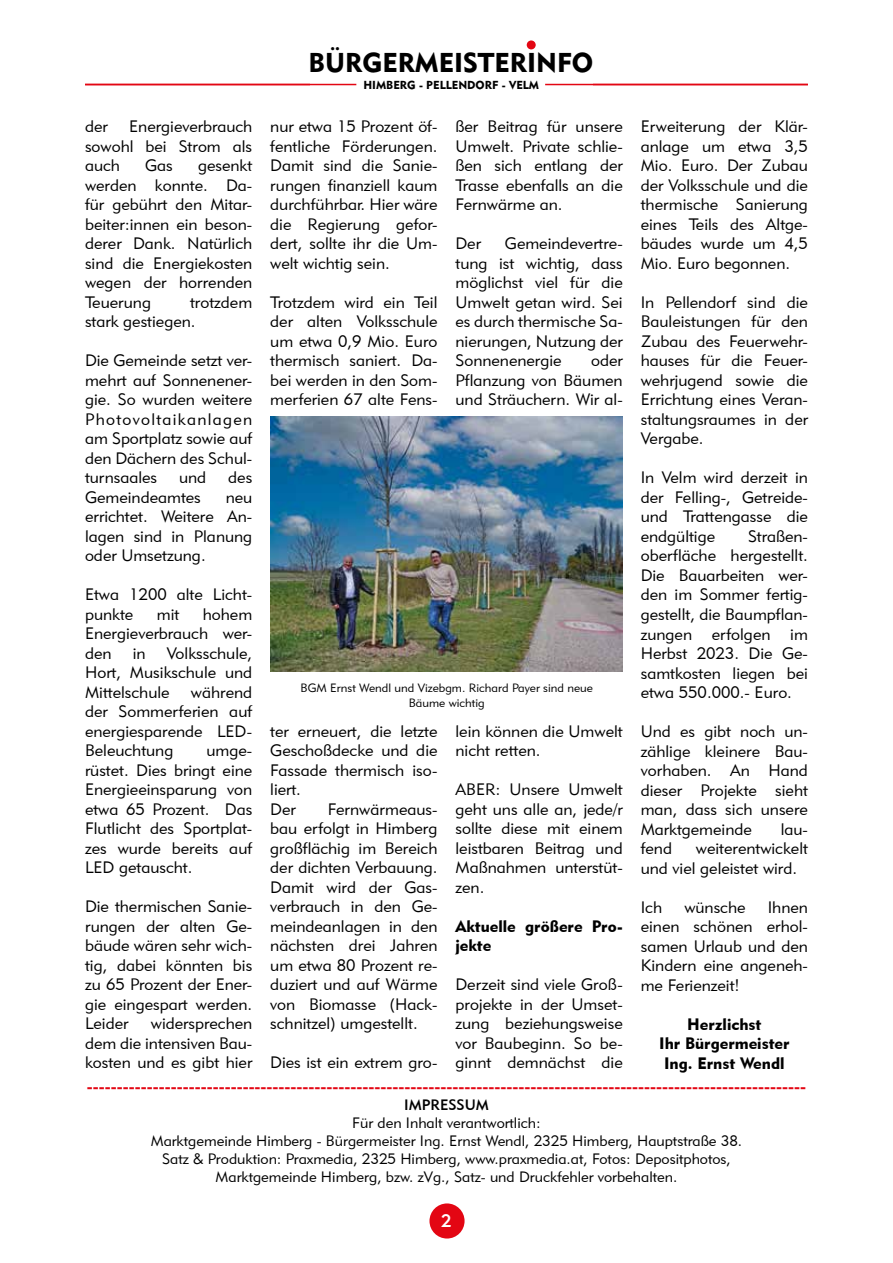
<style>
.page{position:relative;width:893px;height:1263px;background:#fff}
.page>*{position:absolute;margin:0;border:0;box-sizing:border-box;transform-origin:0 0}
.t1{font:27px "Geometric 415 BT Black A";color:#000}
.t2{font:18px "Geometric 415 BT Medium A";color:#e30613}
.t3{font:18px "Geometric 415 BT Medium A";color:#fff}
.t4{font:16.5px/19.5px "Geometric 415 BT Lite A";color:#000;text-align:justify}
.t5{font:16.5px/19.5px "Geometric 415 BT Black A";color:#000}
.t6{font:15px/18px "Geometric 415 BT Lite A";color:#000;text-align:center}
.t7{font:15px "Geometric 415 BT Medium A";color:#000}
.t8{font:12px/14.4px "Geometric 415 BT Lite A";color:#000;text-align:center}
.t9{font:11.55px "Geometric 415 BT Black A";color:#000}
</style>
<div class="page">
<div style="left:429px;top:1203px;width:36px;height:35px;background:#e30613;border-radius:50%"></div>
<div style="left:527px;top:40px;width:9px;height:9px;background:#e30613;border-radius:50%"></div>
<hr style="left:85px;top:84px;width:271px;height:1px;background:#e30613">
<hr style="left:545px;top:84px;width:263px;height:1px;background:#e30613">
<img style="left:270px;top:417px;width:353px;height:255px">
<p class="t4" style="left:85px;top:116px;width:24px">der</p>
<p class="t4" style="left:85px;top:116px;width:169px;text-indent:44px">Energieverbrauch sowohl bei Strom als auch</p>
<p class="t4" style="left:145px;top:155px;width:29px">Gas</p>
<p class="t4" style="left:85px;top:155px;width:169px;text-indent:113px">gesenkt werden konnte. Da&shy;für gebührt den Mitar&shy;beiter:innen ein beson&shy;derer Dank. Natürlich sind die Energiekosten wegen der horrenden Teuerung</p>
<p class="t4" style="left:85px;top:292px;width:169px;text-indent:105px">trotzdem stark gestiegen.</p>
<p class="t4" style="left:85px;top:350px;width:169px">Die Gemeinde setzt ver&shy;mehrt auf Sonnenener&shy;gie. So wurden weitere Photovoltaikanlagen am Sportplatz sowie auf den Dächern des Schul&shy;turnsaales</p>
<p class="t4" style="left:179px;top:467px;width:29px">und</p>
<p class="t4" style="left:228px;top:467px;width:26px">des</p>
<p class="t4" style="left:85px;top:487px;width:117px">Gemeindeamtes</p>
<p class="t4" style="left:85px;top:487px;width:169px;text-indent:141px">neu errichtet. Weitere An&shy;lagen sind in Planung oder Umsetzung.</p>
<p class="t4" style="left:85px;top:584px;width:169px">Etwa 1200 alte Licht&shy;punkte</p>
<p class="t4" style="left:85px;top:604px;width:169px;text-indent:118px">hohem Energieverbrauch wer&shy;den</p>
<p class="t4" style="left:157px;top:604px;width:24px">mit</p>
<p class="t4" style="left:85px;top:643px;width:169px;text-indent:82px">Volksschule, Hort, Musikschule und Mittelschule</p>
<p class="t4" style="left:133px;top:643px;width:14px">in</p>
<p class="t4" style="left:85px;top:682px;width:169px;text-indent:106px">während der Sommerferien auf energiesparende LED-Beleuchtung</p>
<p class="t4" style="left:85px;top:740px;width:169px;text-indent:121px">umge&shy;rüstet. Dies bringt eine Energieeinsparung von etwa 65 Prozent. Das Flutlicht des Sportplat&shy;zes wurde bereits auf LED getauscht.</p>
<p class="t4" style="left:85px;top:896px;width:169px">Die thermischen Sanie&shy;rungen der alten Ge&shy;bäude wären sehr wich&shy;tig, dabei könnten bis zu 65 Prozent der Ener&shy;gie eingespart werden.<br>Leider</p>
<p class="t4" style="left:85px;top:1013px;width:169px;text-indent:66px">widersprechen dem die intensiven Bau&shy;kosten und es gibt hier</p>
<h1 class="t1" style="left:309px;top:47px;width:286px">BÜRGERMEISTERINFO</h1>
<p class="t9" style="left:363px;top:78px;width:177px">HIMBERG - PELLENDORF - VELM</p>
<p class="t4" style="left:270px;top:116px;width:169px">nur etwa 15 Prozent öf&shy;fentliche Förderungen.<br>Damit sind die Sanie&shy;rungen finanziell kaum durchführbar. Hier wäre die Regierung gefor&shy;dert, sollte ihr die Um&shy;welt wichtig sein.</p>
<p class="t4" style="left:270px;top:292px;width:169px">Trotzdem wird ein Teil der alten Volksschule um etwa 0,9 Mio. Euro thermisch saniert. Da&shy;bei werden in den Som&shy;merferien 67 alte Fens-</p>
<p class="t4" style="left:455px;top:116px;width:169px">ßer Beitrag für unsere Umwelt. Private schlie&shy;ßen sich entlang der Trasse ebenfalls an die Fernwärme an.</p>
<p class="t4" style="left:455px;top:234px;width:27px">Der</p>
<p class="t4" style="left:455px;top:234px;width:169px;text-indent:49px">Gemeindevertre&shy;tung ist wichtig, dass möglichst viel für die Umwelt getan wird. Sei es durch thermische Sa&shy;nierungen, Nutzung der Sonnenenergie</p>
<p class="t4" style="left:455px;top:351px;width:169px;text-indent:136px">oder Pflanzung von Bäumen und Sträuchern. Wir al-</p>
<p class="t8" style="left:301px;top:681px;width:294px">BGM Ernst Wendl und Vizebgm. Richard Payer sind neue<br>Bäume wichtig</p>
<p class="t4" style="left:270px;top:721px;width:169px;text-align:left">ter erneuert, die letzte<br>Geschoßdecke und die<br>Fassade thermisch iso&shy;liert.<br>Der</p>
<p class="t4" style="left:270px;top:799px;width:169px;text-indent:58px">Fernwärmeaus&shy;bau erfolgt in Himberg großflächig im Bereich der dichten Verbauung.<br>Damit wird der Gas&shy;verbrauch in den Ge&shy;meindeanlagen in den nächsten drei Jahren um etwa 80 Prozent re&shy;duziert und auf Wärme von Biomasse (Hack&shy;schnitzel) umgestellt.</p>
<p class="t4" style="left:270px;top:1052px;width:169px">Dies ist ein extrem gro-</p>
<p class="t4" style="left:455px;top:721px;width:169px">lein können die Umwelt nicht retten.</p>
<p class="t4" style="left:455px;top:780px;width:169px">ABER: Unsere Umwelt geht uns alle an, jede/r sollte diese mit einem leistbaren Beitrag und Maßnahmen unterstüt&shy;zen.</p>
<p class="t5" style="left:455px;top:916px;width:169px">Aktuelle größere Pro&shy;jekte</p>
<p class="t4" style="left:455px;top:975px;width:169px">Derzeit sind viele Groß&shy;projekte in der Umset&shy;zung beziehungsweise vor Baubeginn. So be&shy;ginnt demnächst die</p>
<p class="t4" style="left:641px;top:117px;width:169px">Erweiterung der Klär&shy;anlage um etwa 3,5<br>Mio. Euro. Der Zubau der Volksschule und die thermische Sanierung eines Teils des Altge&shy;bäudes wurde um 4,5<br>Mio. Euro begonnen.</p>
<p class="t4" style="left:641px;top:292px;width:169px">In Pellendorf sind die Bauleistungen für den Zubau des Feuerwehr&shy;hauses für die Feuer&shy;wehrjugend sowie die Errichtung eines Veran&shy;staltungsraumes in der Vergabe.</p>
<p class="t4" style="left:641px;top:468px;width:169px">In Velm wird derzeit in der Felling-, Getreide&shy;und Trattengasse die endgültige</p>
<p class="t4" style="left:641px;top:526px;width:169px;text-indent:107px">Straßen&shy;oberfläche hergestellt.<br>Die Bauarbeiten wer&shy;den im Sommer fertig&shy;gestellt, die Baumpflan&shy;zungen erfolgen im Herbst 2023. Die Ge&shy;samtkosten liegen bei etwa 550.000.- Euro.</p>
<p class="t4" style="left:641px;top:721px;width:169px">Und es gibt noch un&shy;zählige kleinere Bau&shy;vorhaben. An Hand dieser Projekte sieht man, dass sich unsere Marktgemeinde</p>
<p class="t4" style="left:781px;top:819px;width:29px">lau-</p>
<p class="t4" style="left:641px;top:838px;width:33px">fend</p>
<p class="t4" style="left:641px;top:838px;width:169px;text-indent:55px">weiterentwickelt und viel geleistet wird.</p>
<p class="t4" style="left:641px;top:897px;width:23px">Ich</p>
<p class="t4" style="left:684px;top:897px;width:63px">wünsche</p>
<p class="t4" style="left:641px;top:897px;width:169px;text-indent:127px">Ihnen einen schönen erhol&shy;samen Urlaub und den Kindern eine angeneh&shy;me Ferienzeit!</p>
<p class="t5" style="left:659px;top:1014px;width:132px;text-align:center">Herzlichst<br>Ihr Bürgermeister<br>Ing. Ernst Wendl</p>
<p class="t2" style="left:87px;top:1075px;width:721px">------------------------------------------------------------------------------------------------------------------------</p>
<p class="t7" style="left:404px;top:1096px;width:86px">IMPRESSUM</p>
<p class="t6" style="left:151px;top:1114px;width:593px">Für den Inhalt verantwortlich:<br>Marktgemeinde Himberg - Bürgermeister Ing. Ernst Wendl, 2325 Himberg, Hauptstraße 38.<br>Satz &amp; Produktion: Praxmedia, 2325 Himberg, www.praxmedia.at, Fotos: Depositphotos, Marktgemeinde Himberg, bzw. zVg., Satz- und Druckfehler vorbehalten.</p>
<p class="t3" style="left:441px;top:1210px;width:12px">2</p>
</div>
